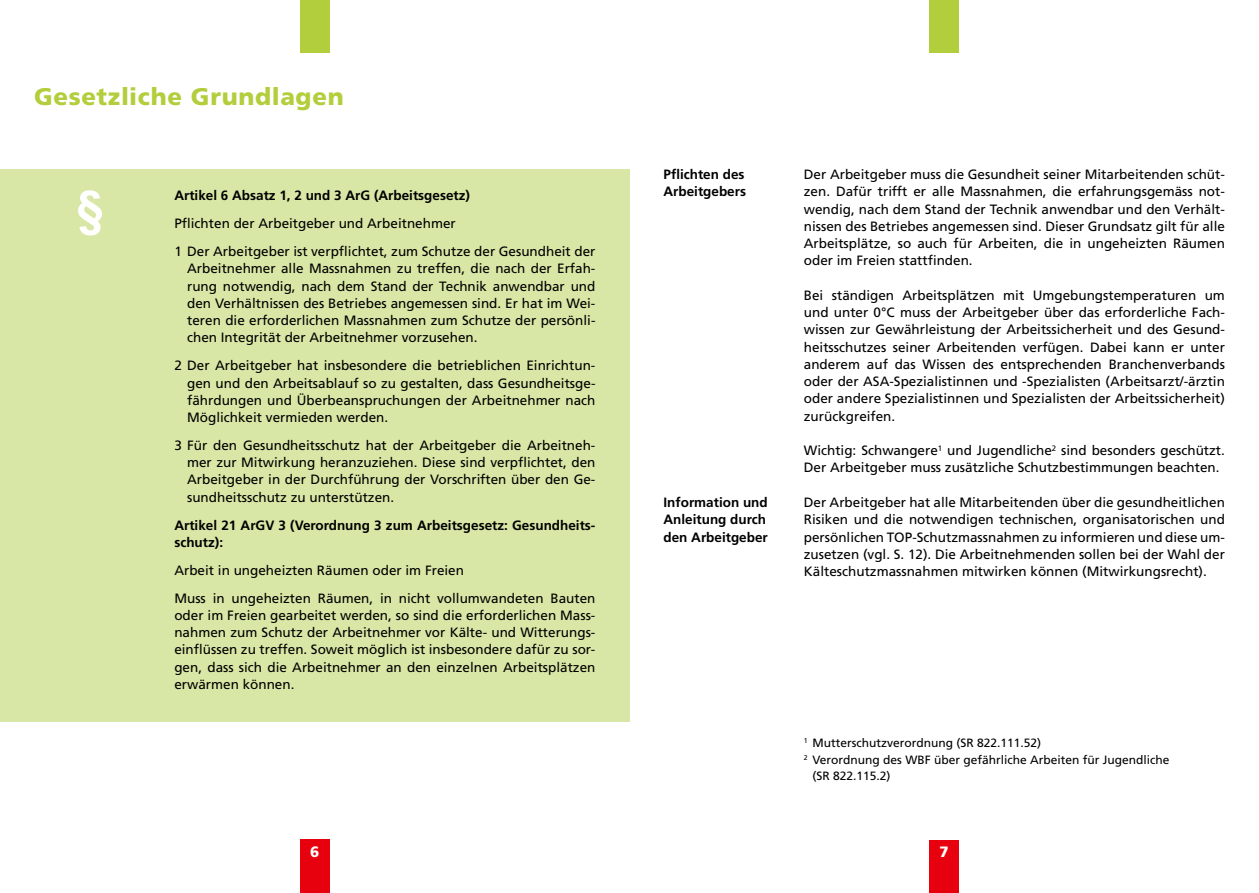
<style>
.page{position:relative;width:1259px;height:893px;background:#fff}
.page>*{position:absolute;margin:0;border:0;box-sizing:border-box;transform-origin:0 0}
.t1{font:900 24px "Frutiger LT Pro";letter-spacing:.03em;color:#b2ce3c}
.t2{font:900 15px "Frutiger LT Pro";color:#fff}
.t3{font:13.5px/17.2px "Frutiger LT Pro";color:#000;text-align:justify}
.t4{font:700 13.5px/17.2px "Frutiger LT Pro";color:#000}
.t5{font:12px "Frutiger LT Pro";color:#000}
</style>
<div class="page">
<div style="left:0;top:169px;width:629px;height:552px;background:#d8e7a5"></div>
<svg style="left:78px;top:190px;width:24px;height:46px"></svg>
<div style="left:300px;top:0;width:30px;height:53px;background:#b2ce3c"></div>
<div style="left:929px;top:840px;width:30px;height:53px;background:#e7000e"></div>
<div style="left:929px;top:0;width:30px;height:53px;background:#b2ce3c"></div>
<div style="left:300px;top:840px;width:30px;height:53px;background:#e7000e"></div>
<h1 class="t1" style="left:34px;top:82px;width:311px">Gesetzliche Grundlagen</h1>
<p class="t4" style="left:174px;top:187px;width:297px">Artikel 6 Absatz 1, 2 und 3 ArG (Arbeitsgesetz)</p>
<p class="t3" style="left:174px;top:210px;width:422px;line-height:27.9px">Pflichten der Arbeitgeber und Arbeitnehmer<br>1 Der Arbeitgeber ist verpflichtet, zum Schutze der Gesundheit der</p>
<p class="t3" style="left:187px;top:260px;width:410px">Arbeitnehmer alle Massnahmen zu treffen, die nach der Erfah&shy;rung notwendig, nach dem Stand der Technik anwendbar und den Verhältnissen des Betriebes angemessen sind. Er hat im Wei&shy;teren die erforderlichen Massnahmen zum Schutze der persönli&shy;chen Integrität der Arbeitnehmer vorzusehen.</p>
<p class="t3" style="left:187px;top:357px;width:410px;text-indent:-13px">2 Der Arbeitgeber hat insbesondere die betrieblichen Einrichtun&shy;gen und den Arbeitsablauf so zu gestalten, dass Gesundheitsge&shy;fährdungen und Überbeanspruchungen der Arbeitnehmer nach Möglichkeit vermieden werden.</p>
<p class="t3" style="left:187px;top:437px;width:410px;text-indent:-13px">3 Für den Gesundheitsschutz hat der Arbeitgeber die Arbeitneh&shy;mer zur Mitwirkung heranzuziehen. Diese sind verpflichtet, den Arbeitgeber in der Durchführung der Vorschriften über den Ge&shy;sundheitsschutz zu unterstützen.</p>
<p class="t4" style="left:174px;top:516px;width:422px">Artikel 21 ArGV 3 (Verordnung 3 zum Arbeitsgesetz: Gesundheits&shy;schutz):</p>
<p class="t3" style="left:174px;top:556px;width:422px;line-height:27.9px">Arbeit in ungeheizten Räumen oder im Freien<br>Muss in ungeheizten Räumen, in nicht vollumwandeten Bauten</p>
<p class="t3" style="left:174px;top:607px;width:422px">oder im Freien gearbeitet werden, so sind die erforderlichen Mass&shy;nahmen zum Schutz der Arbeitnehmer vor Kälte- und Witterungs&shy;einflüssen zu treffen. Soweit möglich ist insbesondere dafür zu sor&shy;gen, dass sich die Arbeitnehmer an den einzelnen Arbeitsplätzen erwärmen können.</p>
<p class="t4" style="left:663px;top:166px;width:84px">Pflichten des<br>Arbeitgebers</p>
<p class="t4" style="left:663px;top:494px;width:106px">Information und<br>Anleitung durch den Arbeitgeber</p>
<p class="t3" style="left:804px;top:166px;width:422px">Der Arbeitgeber muss die Gesundheit seiner Mitarbeitenden schüt&shy;zen. Dafür trifft er alle Massnahmen, die erfahrungsgemäss not&shy;wendig, nach dem Stand der Technik anwendbar und den Verhält&shy;nissen des Betriebes angemessen sind. Dieser Grundsatz gilt für alle Arbeitsplätze, so auch für Arbeiten, die in ungeheizten Räumen oder im Freien stattfinden.</p>
<p class="t3" style="left:804px;top:287px;width:422px">Bei ständigen Arbeitsplätzen mit Umgebungstemperaturen um und unter 0°C muss der Arbeitgeber über das erforderliche Fach&shy;wissen zur Gewährleistung der Arbeitssicherheit und des Gesund&shy;heitsschutzes seiner Arbeitenden verfügen. Dabei kann er unter anderem auf das Wissen des entsprechenden Branchenverbands oder der ASA-Spezialistinnen und -Spezialisten (Arbeitsarzt/-ärztin oder andere Spezialistinnen und Spezialisten der Arbeitssicherheit) zurückgreifen.</p>
<p class="t3" style="left:804px;top:442px;width:422px">Wichtig: Schwangere<sup>1</sup> und Jugendliche<sup>2</sup> sind besonders geschützt.<br>Der Arbeitgeber muss zusätzliche Schutzbestimmungen beachten.</p>
<p class="t3" style="left:804px;top:494px;width:422px">Der Arbeitgeber hat alle Mitarbeitenden über die gesundheitlichen Risiken und die notwendigen technischen, organisatorischen und persönlichen TOP-Schutzmassnahmen zu informieren und diese um&shy;zusetzen (vgl. S. 12). Die Arbeitnehmenden sollen bei der Wahl der Kälteschutzmassnahmen mitwirken können (Mitwirkungsrecht).</p>
<p class="t5" style="left:804px;top:736px;width:239px"><sup>1</sup> Mutterschutzverordnung (SR 822.111.52)</p>
<p class="t5" style="left:804px;top:753px;width:367px"><sup>2</sup> Verordnung des WBF über gefährliche Arbeiten für Jugendliche</p>
<p class="t5" style="left:812px;top:769px;width:80px">(SR 822.115.2)</p>
<p class="t2" style="left:310px;top:843px;width:11px">6</p>
<p class="t2" style="left:939px;top:843px;width:11px">7</p>
</div>
